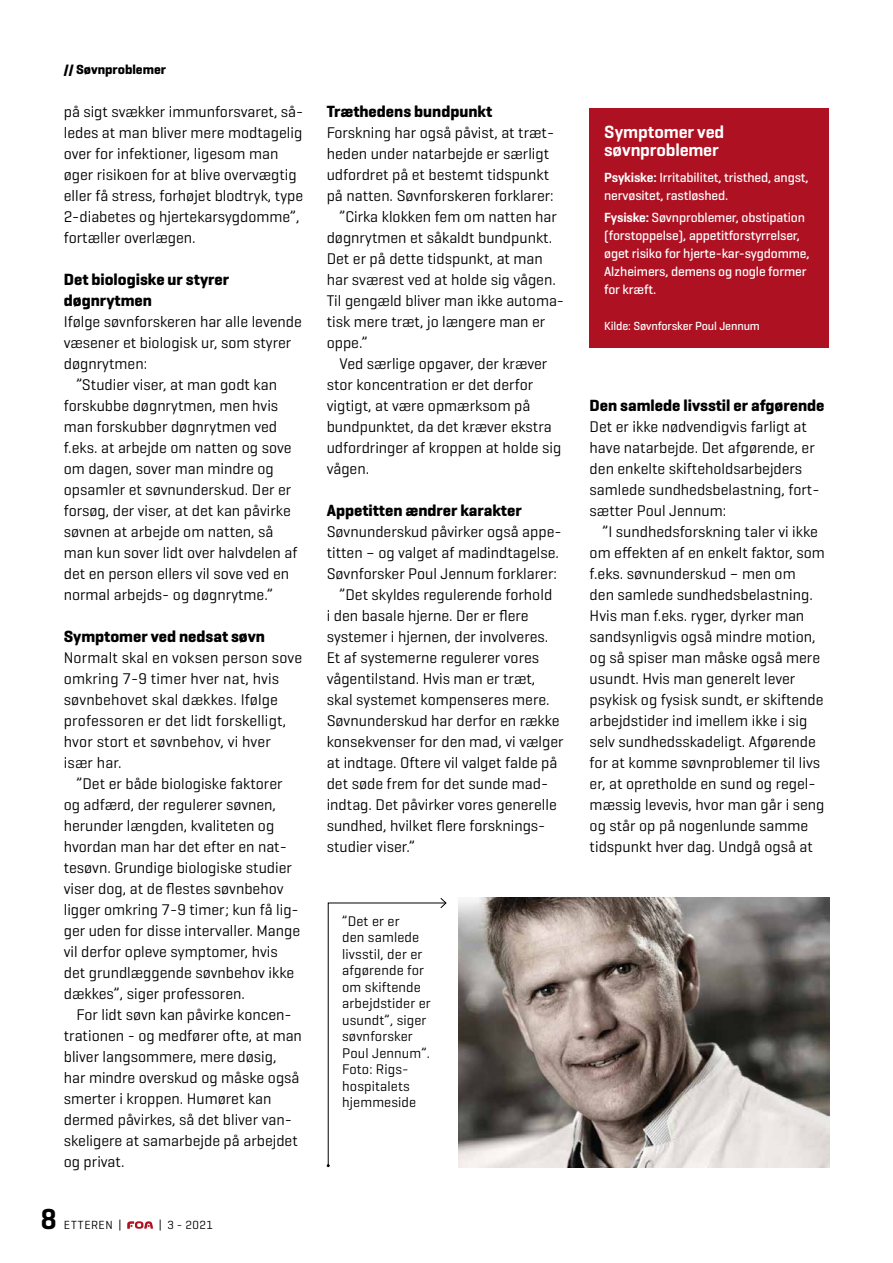
<style>
.page{position:relative;width:893px;height:1263px;background:#fff}
.page>*{position:absolute;margin:0;border:0;box-sizing:border-box;transform-origin:0 0}
.t1{font:600 29.4px "Geogrotesque";color:#000}
.t2{font:600 18px/18px "Geogrotesque";letter-spacing:-.01em;color:#fff}
.t3{font:700 16.5px/21px "Geogrotesque";color:#000}
.t4{font:15.75px/21px "Geogrotesque";color:#000}
.t5{font:14.25px/16.5px "Geogrotesque";letter-spacing:.01em;color:#000}
.t6{font:500 13.5px/18px "Geogrotesque";letter-spacing:-.01em;color:#fff}
.t7{font:700 13.5px "Geogrotesque";color:#000}
.t8{font:500 12px "Geogrotesque";letter-spacing:-.01em;color:#fff}
.t9{font:12px "Geogrotesque";letter-spacing:.045em;color:#000}
.s1{font-weight:600}
</style>
<div class="page">
<svg style="left:127px;top:1221px;width:26px;height:8px"></svg>
<img style="left:458px;top:898px;width:371px;height:269px">
<svg style="left:327px;top:898px;width:120px;height:269px"></svg>
<div style="left:590px;top:109px;width:239px;height:239px;background:#ae1122"></div>
<p class="t7" style="left:64px;top:61px;width:104px">// Søvnproblemer</p>
<p class="t4" style="left:64px;top:101px;width:241px">på sigt svækker immunforsvaret, så&shy;ledes at man bliver mere modtagelig over for infektioner, ligesom man øger risikoen for at blive overvægtig eller få stress, forhøjet blodtryk, type 2-diabetes og hjertekarsygdomme”, fortæller overlægen.</p>
<p class="t3" style="left:64px;top:269px;width:167px">Det biologiske ur styrer døgnrytmen</p>
<p class="t4" style="left:64px;top:311px;width:240px">Ifølge søvnforskeren har alle levende</p>
<p class="t4" style="left:64px;top:332px;width:229px">væsener et biologisk ur, som styrer</p>
<p class="t4" style="left:64px;top:353px;width:85px">døgnrytmen:</p>
<p class="t4" style="left:77px;top:374px;width:202px">”Studier viser, at man godt kan</p>
<p class="t4" style="left:64px;top:395px;width:216px">forskubbe døgnrytmen, men hvis</p>
<p class="t4" style="left:64px;top:416px;width:215px">man forskubber døgnrytmen ved</p>
<p class="t4" style="left:64px;top:437px;width:229px">f.eks. at arbejde om natten og sove</p>
<p class="t4" style="left:64px;top:458px;width:211px">om dagen, sover man mindre og</p>
<p class="t4" style="left:64px;top:479px;width:229px">opsamler et søvnunderskud. Der er</p>
<p class="t4" style="left:64px;top:500px;width:228px">forsøg, der viser, at det kan påvirke</p>
<p class="t4" style="left:64px;top:521px;width:211px">søvnen at arbejde om natten, så</p>
<p class="t4" style="left:64px;top:542px;width:235px">man kun sover lidt over halvdelen af</p>
<p class="t4" style="left:64px;top:563px;width:227px">det en person ellers vil sove ved en</p>
<p class="t4" style="left:64px;top:584px;width:211px">normal arbejds- og døgnrytme.”</p>
<p class="t3" style="left:64px;top:626px;width:203px">Symptomer ved nedsat søvn</p>
<p class="t4" style="left:64px;top:647px;width:240px">Normalt skal en voksen person sove omkring 7-9 timer hver nat, hvis søvnbehovet skal dækkes. Ifølge professoren er det lidt forskelligt, hvor stort et søvnbehov, vi hver især har.</p>
<p class="t4" style="left:64px;top:773px;width:238px;text-indent:13px">”Det er både biologiske faktorer og adfærd, der regulerer søvnen, herunder længden, kvaliteten og hvordan man har det efter en nat&shy;tesøvn. Grundige biologiske studier viser dog, at de flestes søvnbehov ligger omkring 7-9 timer; kun få lig&shy;ger uden for disse intervaller. Mange vil derfor opleve symptomer, hvis det grundlæggende søvnbehov ikke dækkes”, siger professoren.</p>
<p class="t4" style="left:64px;top:1004px;width:240px;text-indent:13px">For lidt søvn kan påvirke koncen&shy;trationen - og medfører ofte, at man bliver langsommere, mere døsig, har mindre overskud og måske også smerter i kroppen. Humøret kan dermed påvirkes, så det bliver van&shy;skeligere at samarbejde på arbejdet og privat.</p>
<h1 class="t1" style="left:40px;top:1200px;width:18px">8</h1>
<p class="t9" style="left:64px;top:1217px;width:59px">ETTEREN |</p>
<p class="t9" style="left:159px;top:1217px;width:56px">| 3 - 2021</p>
<p class="t3" style="left:327px;top:101px;width:167px">Træthedens bundpunkt</p>
<p class="t4" style="left:327px;top:122px;width:229px">Forskning har også påvist, at træt-</p>
<p class="t4" style="left:327px;top:143px;width:224px">heden under natarbejde er særligt</p>
<p class="t4" style="left:327px;top:164px;width:224px">udfordret på et bestemt tidspunkt</p>
<p class="t4" style="left:327px;top:185px;width:228px">på natten. Søvnforskeren forklarer:</p>
<p class="t4" style="left:339px;top:206px;width:219px">”Cirka klokken fem om natten har</p>
<p class="t4" style="left:327px;top:227px;width:227px">døgnrytmen et såkaldt bundpunkt.</p>
<p class="t4" style="left:327px;top:248px;width:218px">Det er på dette tidspunkt, at man</p>
<p class="t4" style="left:327px;top:269px;width:231px">har sværest ved at holde sig vågen.</p>
<p class="t4" style="left:327px;top:290px;width:239px">Til gengæld bliver man ikke automa-</p>
<p class="t4" style="left:327px;top:311px;width:220px">tisk mere træt, jo længere man er</p>
<p class="t4" style="left:327px;top:332px;width:42px">oppe.”</p>
<p class="t4" style="left:339px;top:353px;width:209px">Ved særlige opgaver, der kræver</p>
<p class="t4" style="left:327px;top:374px;width:208px">stor koncentration er det derfor</p>
<p class="t4" style="left:327px;top:395px;width:205px">vigtigt, at være opmærksom på</p>
<p class="t4" style="left:327px;top:416px;width:227px">bundpunktet, da det kræver ekstra</p>
<p class="t4" style="left:327px;top:437px;width:236px">udfordringer af kroppen at holde sig</p>
<p class="t4" style="left:327px;top:458px;width:44px">vågen.</p>
<p class="t3" style="left:327px;top:500px;width:196px">Appetitten ændrer karakter</p>
<p class="t4" style="left:327px;top:521px;width:236px">Søvnunderskud påvirker også appe-</p>
<p class="t4" style="left:327px;top:542px;width:234px">titten – og valget af madindtagelse.</p>
<p class="t4" style="left:327px;top:563px;width:232px">Søvnforsker Poul Jennum forklarer:</p>
<p class="t4" style="left:339px;top:584px;width:214px">”Det skyldes regulerende forhold</p>
<p class="t4" style="left:327px;top:605px;width:203px">i den basale hjerne. Der er flere</p>
<p class="t4" style="left:327px;top:626px;width:223px">systemer i hjernen, der involveres.</p>
<p class="t4" style="left:327px;top:647px;width:214px">Et af systemerne regulerer vores</p>
<p class="t4" style="left:327px;top:668px;width:210px">vågentilstand. Hvis man er træt,</p>
<p class="t4" style="left:327px;top:689px;width:224px">skal systemet kompenseres mere.</p>
<p class="t4" style="left:327px;top:710px;width:234px">Søvnunderskud har derfor en række</p>
<p class="t4" style="left:327px;top:731px;width:238px">konsekvenser for den mad, vi vælger</p>
<p class="t4" style="left:327px;top:752px;width:232px">at indtage. Oftere vil valget falde på</p>
<p class="t4" style="left:327px;top:773px;width:223px">det søde frem for det sunde mad-</p>
<p class="t4" style="left:327px;top:794px;width:232px">indtag. Det påvirker vores generelle</p>
<p class="t4" style="left:327px;top:815px;width:220px">sundhed, hvilket flere forsknings-</p>
<p class="t4" style="left:327px;top:836px;width:90px">studier viser.”</p>
<p class="t5" style="left:342px;top:912px;width:90px">”Det er er<br>den samlede livsstil, der er afgørende for om skiftende arbejdstider er usundt”, siger søvnforsker<br>Poul Jennum”.<br>Foto: Rigs&shy;hospitalets hjemmeside</p>
<p class="t2" style="left:604px;top:123px;width:122px">Symptomer ved søvnproblemer</p>
<p class="t6" style="left:604px;top:168px;width:206px"><span class="s1">Psykiske:</span> Irritabilitet, tristhed, angst, nervøsitet, rastløshed.</p>
<p class="t6" style="left:604px;top:208px;width:207px"><span class="s1">Fysiske:</span> Søvnproblemer, obstipation (forstoppelse), appetitforstyrrelser, øget risiko for hjerte-kar-sygdomme, Alzheimers, demens og nogle former for kræft.</p>
<p class="t8" style="left:604px;top:318px;width:157px">Kilde: Søvnforsker Poul Jennum</p>
<p class="t3" style="left:590px;top:395px;width:236px">Den samlede livsstil er afgørende</p>
<p class="t4" style="left:590px;top:416px;width:231px">Det er ikke nødvendigvis farligt at have natarbejde. Det afgørende, er den enkelte skifteholdsarbejders samlede sundhedsbelastning, fort&shy;sætter Poul Jennum:</p>
<p class="t4" style="left:590px;top:521px;width:237px;text-indent:13px">”I sundhedsforskning taler vi ikke om effekten af en enkelt faktor, som f.eks. søvnunderskud – men om<br>den samlede sundhedsbelastning.<br>Hvis man f.eks. ryger, dyrker man sandsynligvis også mindre motion, og så spiser man måske også mere usundt. Hvis man generelt lever psykisk og fysisk sundt, er skiftende arbejdstider ind imellem ikke i sig selv sundhedsskadeligt. Afgørende for at komme søvnproblemer til livs er, at opretholde en sund og regel&shy;mæssig levevis, hvor man går i seng og står op på nogenlunde samme tidspunkt hver dag. Undgå også at</p>
</div>
